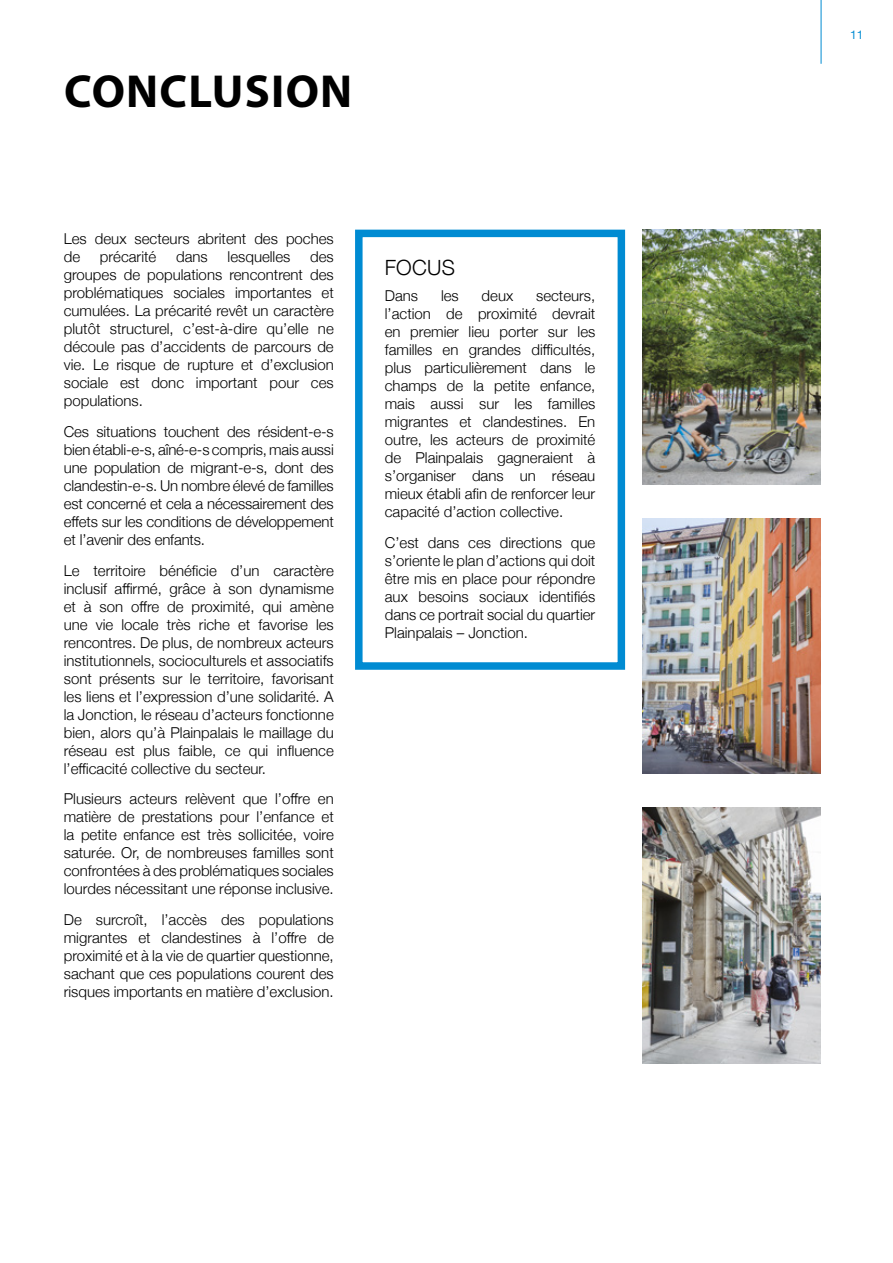
<style>
.page{position:relative;width:893px;height:1263px;background:#fff}
.page>*{position:absolute;margin:0;border:0;box-sizing:border-box;transform-origin:0 0}
.t1{font:700 46.5px "Myriad Pro";letter-spacing:.025em;color:#000}
.t2{font:300 21px "Helvetica Neue";letter-spacing:.01em;color:#000}
.t3{font:300 15px/18px "Helvetica Neue";color:#000;text-align:justify}
.t4{font:12px "Helvetica Neue";color:#008bd2}
</style>
<div class="page">
<hr style="left:821px;top:0;width:1px;height:64px;background:#008bd2">
<div style="left:355px;top:230px;width:270px;height:440px;border:8px solid #008bd2"></div>
<img style="left:643px;top:230px;width:178px;height:255px">
<img style="left:643px;top:519px;width:178px;height:255px">
<img style="left:643px;top:808px;width:178px;height:255px">
<h1 class="t1" style="left:64px;top:61px;width:290px">CONCLUSION</h1>
<p class="t3" style="left:64px;top:229px;width:272px">Les deux secteurs abritent des poches de</p>
<p class="t3" style="left:100px;top:247px;width:58px">précarité</p>
<p class="t3" style="left:176px;top:247px;width:33px">dans</p>
<p class="t3" style="left:228px;top:247px;width:64px">lesquelles</p>
<p class="t3" style="left:64px;top:247px;width:272px;text-indent:246px">des groupes de populations rencontrent des problématiques sociales importantes et cumulées. La précarité revêt un caractère plutôt structurel, c’est-à-dire qu’elle ne découle pas d’accidents de parcours de vie. Le risque de rupture et d’exclusion sociale est donc important pour ces populations.</p>
<p class="t3" style="left:64px;top:421px;width:272px">Ces situations touchent des résident-e-s bien établi-e-s, aîné-e-s compris, mais aussi une population de migrant-e-s, dont des clandestin-e-s. Un nombre élevé de familles est concerné et cela a nécessairement des effets sur les conditions de développement et l’avenir des enfants.</p>
<p class="t3" style="left:64px;top:560px;width:272px">Le territoire bénéficie d’un caractère inclusif affirmé, grâce à son dynamisme et à son offre de proximité, qui amène une vie locale très riche et favorise les rencontres. De plus, de nombreux acteurs institutionnels, socioculturels et associatifs sont présents sur le territoire, favorisant les liens et l’expression d’une solidarité. A la Jonction, le réseau d’acteurs fonctionne bien, alors qu’à Plainpalais le maillage du réseau est plus faible, ce qui influence l’efficacité collective du secteur.</p>
<p class="t3" style="left:64px;top:789px;width:272px">Plusieurs acteurs relèvent que l’offre en matière de prestations pour l’enfance et la petite enfance est très sollicitée, voire saturée. Or, de nombreuses familles sont confrontées à des problématiques sociales lourdes nécessitant une réponse inclusive.</p>
<p class="t3" style="left:64px;top:910px;width:272px">De surcroît, l’accès des populations migrantes et clandestines à l’offre de proximité et à la vie de quartier questionne, sachant que ces populations courent des risques importants en matière d’exclusion.</p>
<h2 class="t2" style="left:385px;top:250px;width:72px">FOCUS</h2>
<p class="t3" style="left:385px;top:286px;width:35px">Dans</p>
<p class="t3" style="left:441px;top:286px;width:19px">les</p>
<p class="t3" style="left:482px;top:286px;width:33px">deux</p>
<p class="t3" style="left:385px;top:286px;width:212px;text-indent:151px">secteurs, l’action de proximité devrait en premier lieu porter sur les familles en grandes difficultés, plus particulièrement dans le champs de la petite enfance, mais aussi sur les familles migrantes et clandestines. En outre, les acteurs de proximité de Plainpalais gagneraient à s’organiser dans un réseau mieux établi afin de renforcer leur capacité d’action collective.</p>
<p class="t3" style="left:385px;top:533px;width:212px">C’est dans ces directions que s’oriente le plan d’actions qui doit être mis en place pour répondre aux besoins sociaux identifiés dans ce portrait social du quartier Plainpalais – Jonction.</p>
<p class="t4" style="left:850px;top:26px;width:15px">11</p>
</div>
